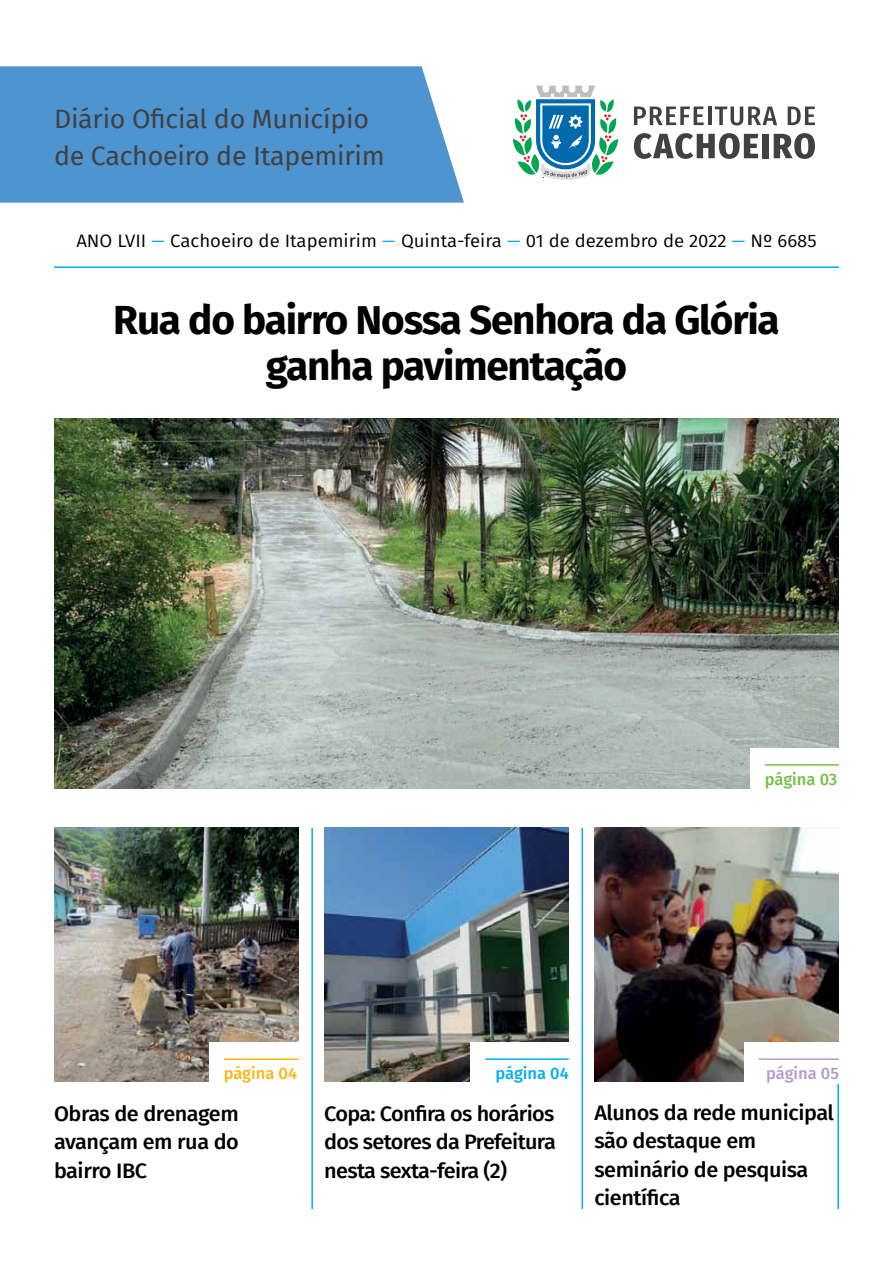
<style>
.page{position:relative;width:893px;height:1263px;background:#fff}
.page>*{position:absolute;margin:0;border:0;box-sizing:border-box;transform-origin:0 0}
.t1{font:700 40.5px/46.5px "Fira Sans";letter-spacing:-.03em;color:#000;text-align:center}
.t2{font:25.95px/37.5px "Fira Sans";letter-spacing:-.01em;color:#414042}
.t3{font:500 21px/28.5px "Fira Sans";letter-spacing:-.02em;color:#000;text-align:justify}
.t4{font:18px "Fira Sans";color:#000}
.t5{font:500 16.5px "Fira Sans";letter-spacing:-.005em;color:#75c044}
.t6{font:500 16.5px "Fira Sans";color:#fcb515}
.t7{font:500 16.5px "Fira Sans";color:#00aeef}
.t8{font:500 16.5px "Fira Sans";color:#b19ccb}
.s1{color:#00aeef}
</style>
<div class="page">
<div style="left:0;top:66px;width:464px;height:137px;background:#4d94d0"></div>
<hr style="left:54px;top:266px;width:785px;height:2px;background:#00aeef">
<svg style="left:513px;top:86px;width:105px;height:94px"></svg>
<svg style="left:634px;top:107px;width:70px;height:18px"></svg>
<hr style="left:708px;top:107px;width:3px;height:18px;background:#414042">
<svg style="left:715px;top:107px;width:62px;height:19px"></svg>
<svg style="left:788px;top:107px;width:27px;height:18px"></svg>
<svg style="left:634px;top:133px;width:124px;height:26px"></svg>
<div style="left:762px;top:134px;width:7px;height:24px;background:#414042"></div>
<svg style="left:774px;top:133px;width:41px;height:26px"></svg>
<img style="left:54px;top:418px;width:785px;height:371px">
<div style="left:750px;top:748px;width:102px;height:41px;background:#fff"></div>
<hr style="left:765px;top:764px;width:74px;height:2px;background:#75c044">
<hr style="left:837px;top:828px;width:2px;height:381px;background:#00aeef">
<img style="left:594px;top:828px;width:245px;height:253px">
<img style="left:54px;top:828px;width:245px;height:253px">
<img style="left:324px;top:828px;width:245px;height:253px">
<div style="left:209px;top:1042px;width:102px;height:41px;background:#fff"></div>
<hr style="left:224px;top:1058px;width:75px;height:2px;background:#fcb515">
<div style="left:470px;top:1042px;width:112px;height:41px;background:#fff"></div>
<hr style="left:485px;top:1058px;width:84px;height:2px;background:#00aeef">
<hr style="left:311px;top:828px;width:2px;height:381px;background:#00aeef">
<hr style="left:582px;top:828px;width:1px;height:381px;background:#00aeef">
<div style="left:744px;top:1042px;width:108px;height:41px;background:#fff"></div>
<hr style="left:759px;top:1058px;width:80px;height:2px;background:#b19ccb">
<p class="t2" style="left:54px;top:99px;width:332px">Diário Oficial do Município de Cachoeiro de Itapemirim</p>
<p class="t4" style="left:76px;top:227px;width:742px">ANO LVII <span class="s1">–</span> Cachoeiro de Itapemirim <span class="s1">–</span> Quinta-feira <span class="s1">–</span> 01 de dezembro de 2022 <span class="s1">–</span> Nº 6685</p>
<h1 class="t1" style="left:113px;top:294px;width:668px">Rua do bairro Nossa Senhora da Glória ganha pavimentação</h1>
<p class="t5" style="left:765px;top:766px;width:74px">página 03</p>
<p class="t6" style="left:224px;top:1060px;width:75px">página 04</p>
<p class="t3" style="left:54px;top:1098px;width:186px">Obras de drenagem avançam em rua do bairro IBC</p>
<p class="t7" style="left:495px;top:1060px;width:75px">página 04</p>
<p class="t8" style="left:766px;top:1060px;width:74px">página 05</p>
<p class="t3" style="left:324px;top:1098px;width:233px">Copa: Confira os horários dos setores da Prefeitura nesta sexta-feira (2)</p>
<p class="t3" style="left:594px;top:1097px;width:241px;text-align:left">Alunos da rede municipal são destaque em seminário de pesquisa científica</p>
</div>
